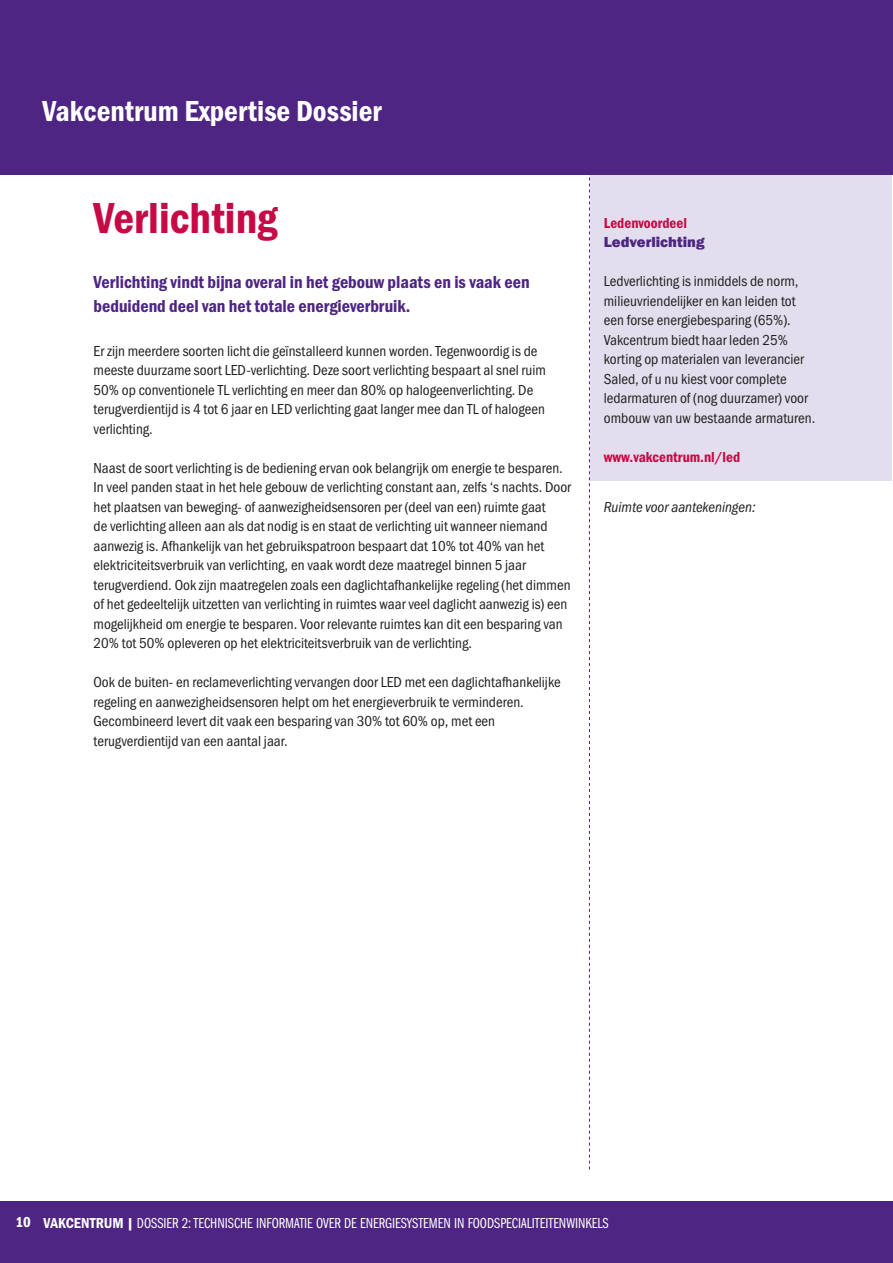
<style>
.page{position:relative;width:893px;height:1263px;background:#fff}
.page>*{position:absolute;margin:0;border:0;box-sizing:border-box;transform-origin:0 0}
.t1{font:45px "Franklin Gothic URW Con Dem";color:#c60a45}
.t2{font:30px "Franklin Gothic URW Con Dem";color:#fff}
.t3{font:18px/24px "Franklin Gothic URW Con Dem";color:#4e2582}
.t4{font:15px/19.5px "Franklin Gothic URW Cond";color:#231f20}
.t5{font:15px "Franklin Gothic LT Pro Bk Cm";color:#fff}
.t6{font:15px "Franklin Gothic URW Con Dem";color:#c60a45}
.t7{font:15px "Franklin Gothic URW Con Boo Ita";color:#231f20}
.t8{font:800 15px "Franklin Gothic";color:#4e2582}
.s1{font-family:"Franklin Gothic URW Con Dem"}
</style>
<div class="page">
<svg style="left:589px;top:177px;width:1px;height:992px"></svg>
<div style="left:0;top:1201px;width:893px;height:62px;background:#4e2582"></div>
<div style="left:0;top:0;width:893px;height:175px;background:#4e2582"></div>
<div style="left:591px;top:175px;width:301px;height:305px;background:#e3deed"></div>
<h2 class="t2" style="left:43px;top:91px;width:341px">Vakcentrum Expertise Dossier</h2>
<h1 class="t1" style="left:94px;top:188px;width:186px">Verlichting</h1>
<p class="t3" style="left:94px;top:270px;width:438px">Verlichting vindt bijna overal in het gebouw plaats en is vaak een beduidend deel van het totale energieverbruik.</p>
<p class="t4" style="left:94px;top:340px;width:454px">Er zijn meerdere soorten licht die geïnstalleerd kunnen worden. Tegenwoordig is de meeste duurzame soort LED-verlichting. Deze soort verlichting bespaart al snel ruim 50% op conventionele TL verlichting en meer dan 80% op halogeenverlichting. De terugverdientijd is 4 tot 6 jaar en LED verlichting gaat langer mee dan TL of halogeen verlichting.</p>
<p class="t4" style="left:94px;top:457px;width:479px">Naast de soort verlichting is de bediening ervan ook belangrijk om energie te besparen.<br>In veel panden staat in het hele gebouw de verlichting constant aan, zelfs ‘s nachts. Door het plaatsen van beweging- of aanwezigheidsensoren per (deel van een) ruimte gaat<br>de verlichting alleen aan als dat nodig is en staat de verlichting uit wanneer niemand aanwezig is. Afhankelijk van het gebruikspatroon bespaart dat 10% tot 40% van het elektriciteitsverbruik van verlichting, en vaak wordt deze maatregel binnen 5 jaar terugverdiend. Ook zijn maatregelen zoals een daglichtafhankelijke regeling (het dimmen of het gedeeltelijk uitzetten van verlichting in ruimtes waar veel daglicht aanwezig is) een mogelijkheid om energie te besparen. Voor relevante ruimtes kan dit een besparing van 20% tot 50% opleveren op het elektriciteitsverbruik van de verlichting.</p>
<p class="t4" style="left:94px;top:672px;width:469px">Ook de buiten- en reclameverlichting vervangen door LED met een daglichtafhankelijke regeling en aanwezigheidsensoren helpt om het energieverbruik te verminderen.<br>Gecombineerd levert dit vaak een besparing van 30% tot 60% op, met een terugverdientijd van een aantal jaar.</p>
<p class="t6" style="left:604px;top:213px;width:85px">Ledenvoordeel</p>
<p class="t8" style="left:604px;top:232px;width:102px">Ledverlichting</p>
<p class="t4" style="left:604px;top:270px;width:213px">Ledverlichting is inmiddels de norm, milieuvriendelijker en kan leiden tot een forse energiebesparing (65%).<br>Vakcentrum biedt haar leden 25% korting op materialen van leverancier Saled, of u nu kiest voor complete ledarmaturen of (nog duurzamer) voor ombouw van uw bestaande armaturen.</p>
<p class="t6" style="left:604px;top:447px;width:138px">www.vakcentrum.nl/led</p>
<p class="t7" style="left:604px;top:499px;width:153px">Ruimte voor aantekeningen:</p>
<p class="t5" style="left:15px;top:1214px;width:595px"><span class="s1">10 VAKCENTRUM |</span> DOSSIER 2: TECHNISCHE INFORMATIE OVER DE ENERGIESYSTEMEN IN FOODSPECIALITEITENWINKELS</p>
</div>
